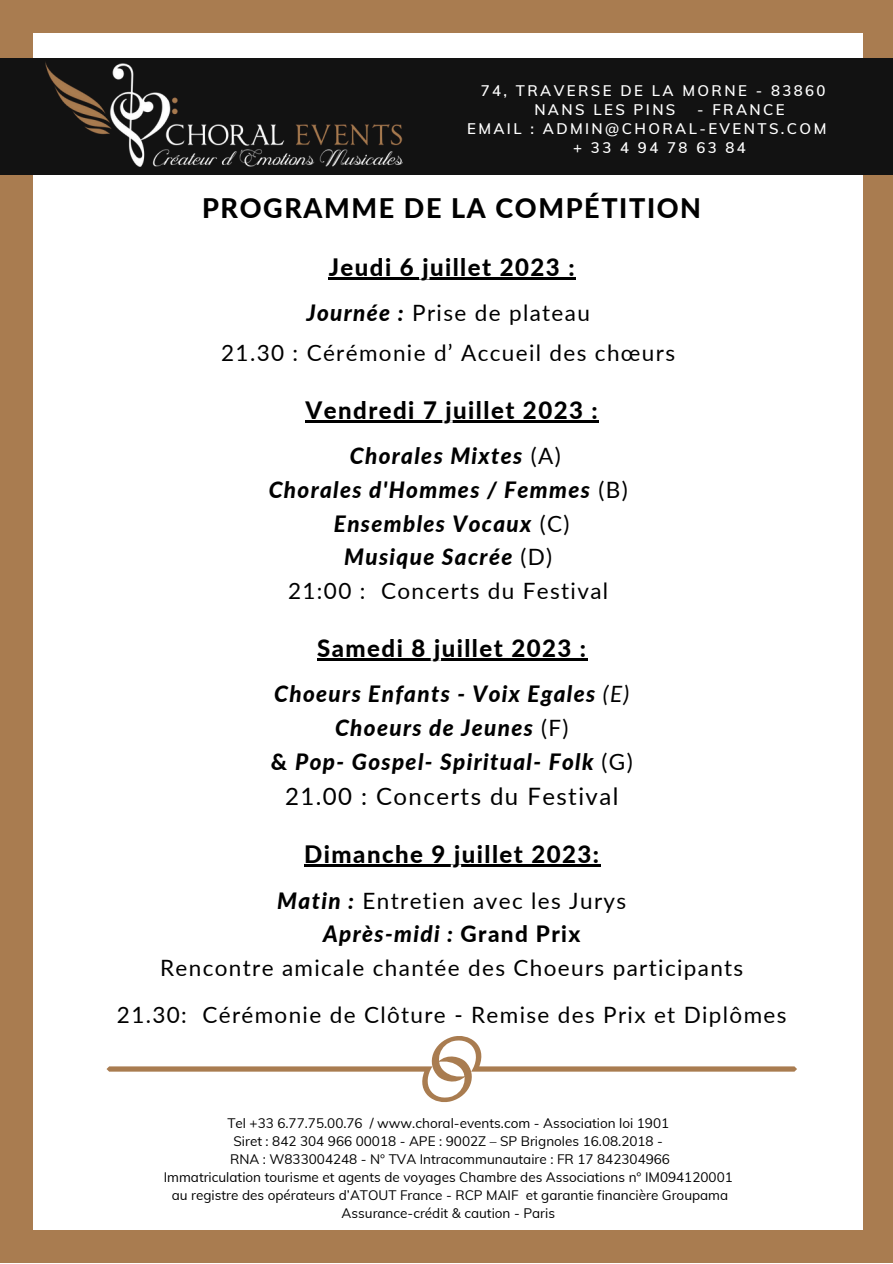
<style>
.page{position:relative;width:893px;height:1264px;background:#fff}
.page>*{position:absolute;margin:0;border:0;box-sizing:border-box;transform-origin:0 0}
.t1{font:800 27px "Lato";letter-spacing:.06em;color:#000}
.t2{font:800 24px "Lato";letter-spacing:.06em;color:#000}
.t3{font:24px "Lato";letter-spacing:.06em;color:#000}
.t4{font:22.5px/33.8px "Lato";letter-spacing:.06em;color:#000;text-align:center}
.t5{font:italic 800 22.5px/33.8px "Lato";letter-spacing:.06em;color:#000;text-align:center}
.t6{font:600 15px/19px "Muli";letter-spacing:.16em;color:#fff}
.t7{font:600 15px "Muli";letter-spacing:.375em;color:#fff}
.t8{font:13.5px/18px "Muli";color:#000;text-align:center}
.s1{font-weight:800;font-style:italic}
.s2{font-weight:400;font-style:normal}
.s3{font-weight:400}
.s4{font-style:normal}
.s5{font-weight:800}
</style>
<div class="page">
<div style="left:0;top:0;width:892px;height:1262px;background:#a97c50"></div>
<div style="left:34px;top:33px;width:828px;height:1196px;background:#fff"></div>
<div style="left:0;top:59px;width:892px;height:115px;background:#121212"></div>
<hr style="left:329px;top:277px;width:26px;height:2px;background:#000">
<hr style="left:355px;top:277px;width:221px;height:2px;background:#000">
<hr style="left:305px;top:420px;width:63px;height:2px;background:#000">
<hr style="left:368px;top:420px;width:231px;height:2px;background:#000">
<hr style="left:317px;top:658px;width:270px;height:2px;background:#000">
<hr style="left:304px;top:864px;width:49px;height:2px;background:#000">
<hr style="left:353px;top:864px;width:247px;height:2px;background:#000">
<svg style="left:107px;top:1036px;width:690px;height:67px"></svg>
<img style="left:45px;top:62px;width:358px;height:104px">
<p class="t6" style="left:534px;top:80px;width:293px;text-indent:-54px">74, TRAVERSE DE LA MORNE - 83860<br>NANS LES PINS</p>
<p class="t6" style="left:697px;top:100px;width:89px">- FRANCE</p>
<p class="t6" style="left:467px;top:119px;width:361px">EMAIL : ADMIN@CHORAL-EVENTS.COM</p>
<p class="t7" style="left:573px;top:138px;width:174px">+33494786384</p>
<h1 class="t1" style="left:202px;top:191px;width:500px">PROGRAMME DE LA COMPÉTITION</h1>
<h2 class="t2" style="left:329px;top:252px;width:247px">Jeudi 6 juillet 2023 :</h2>
<h3 class="t4" style="left:221px;top:292px;width:455px;line-height:40.3px"><span class="s1">Journée :</span> Prise de plateau<br>21.30 : Cérémonie d’ Accueil des chœurs</h3>
<h2 class="t2" style="left:305px;top:395px;width:294px">Vendredi 7 juillet 2023 :</h2>
<h3 class="t5" style="left:350px;top:438px;width:212px">Chorales Mixtes <span class="s2">(A)</span></h3>
<h3 class="t5" style="left:269px;top:472px;width:360px">Chorales d'Hommes / Femmes <span class="s2">(B)</span></h3>
<h3 class="t5" style="left:334px;top:506px;width:237px">Ensembles Vocaux <span class="s2">(C)</span></h3>
<h3 class="t5" style="left:344px;top:540px;width:210px">Musique Sacrée <span class="s2">(D)</span></h3>
<h3 class="t4" style="left:288px;top:573px;width:321px">21:00 : Concerts du Festival</h3>
<h2 class="t2" style="left:317px;top:633px;width:270px">Samedi 8 juillet 2023 :</h2>
<h3 class="t5" style="left:271px;top:676px;width:363px">Choeurs Enfants - Voix Egales <span class="s3">(E)<br></span>Choeurs de Jeunes <span class="s2">(F)<br></span><span class="s4">&amp;</span> Pop- Gospel- Spiritual- Folk <span class="s2">(G)</span></h3>
<h2 class="t3" style="left:285px;top:781px;width:335px">21.00 : Concerts du Festival</h2>
<h2 class="t2" style="left:304px;top:839px;width:296px">Dimanche 9 juillet 2023:</h2>
<h3 class="t4" style="left:160px;top:883px;width:584px"><span class="s1">Matin :</span> Entretien avec les Jurys<br><span class="s1">Après-midi :</span> <span class="s5">Grand Prix<br></span>Rencontre amicale chantée des Choeurs participants</h3>
<h3 class="t4" style="left:117px;top:997px;width:671px">21.30: Cérémonie de Clôture - Remise des Prix et Diplômes</h3>
<p class="t8" style="left:164px;top:1114px;width:570px">Tel +33 6.77.75.00.76 / www.choral-events.com - Association loi 1901<br>Siret : 842 304 966 00018 - APE : 9002Z – SP Brignoles 16.08.2018 -<br>RNA : W833004248 - N° TVA Intracommunautaire : FR 17 842304966<br>Immatriculation tourisme et agents de voyages Chambre des Associations n° IM094120001 au registre des opérateurs d’ATOUT France - RCP MAIF et garantie financière Groupama Assurance-crédit &amp; caution - Paris</p>
</div>
